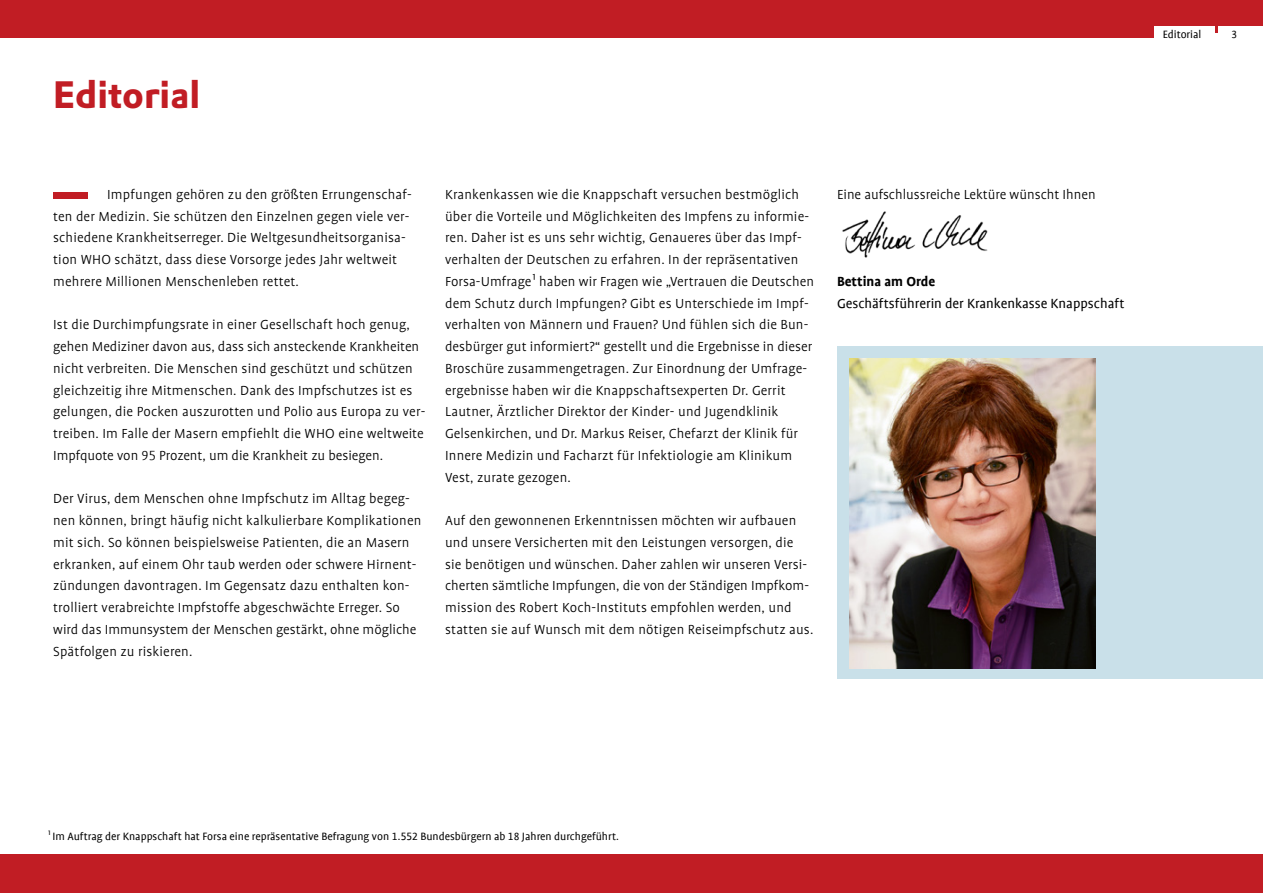
<style>
.page{position:relative;width:1263px;height:893px;background:#fff}
.page>*{position:absolute;margin:0;border:0;box-sizing:border-box;transform-origin:0 0}
.t1{font:700 37.5px "DTL Prokyon T";color:#c11d24}
.t2{font:300 15px/21.8px "Profile";letter-spacing:.01em;color:#000}
.t3{font:15px "Profile";color:#000}
.t4{font:700 15px "Profile";color:#000}
.t5{font:12px "Profile";color:#000}
.t6{font:12px "Profile NO";color:#000}
.s1{font-family:"Profile NO"}
</style>
<div class="page">
<img style="left:842px;top:211px;width:146px;height:47px">
<div style="left:838px;top:347px;width:425px;height:332px;background:#c9e0e9"></div>
<div style="left:53px;top:192px;width:34px;height:7px;background:#c11d24"></div>
<img style="left:849px;top:358px;width:247px;height:310px">
<div style="left:0;top:26px;width:1153px;height:12px;background:#c11d24"></div>
<svg style="left:1215px;top:26px;width:3px;height:7px"></svg>
<div style="left:0;top:855px;width:1263px;height:38px;background:#c11d24"></div>
<div style="left:0;top:0;width:1263px;height:26px;background:#c11d24"></div>
<h1 class="t1" style="left:53px;top:70px;width:149px">Editorial</h1>
<p class="t2" style="left:53px;top:183px;width:360px;text-indent:54px">Impfungen gehören zu den größten Errungenschaf&shy;ten der Medizin. Sie schützen den Einzelnen gegen viele ver&shy;schiedene Krankheitserreger. Die Weltgesundheitsorganisa&shy;tion WHO schätzt, dass diese Vorsorge jedes Jahr weltweit mehrere Millionen Menschenleben rettet.</p>
<p class="t2" style="left:53px;top:314px;width:374px">Ist die Durchimpfungsrate in einer Gesellschaft hoch genug, gehen Mediziner davon aus, dass sich ansteckende Krankheiten nicht verbreiten. Die Menschen sind geschützt und schützen gleichzeitig ihre Mitmenschen. Dank des Impfschutzes ist es gelungen, die Pocken auszurotten und Polio aus Europa zu ver&shy;treiben. Im Falle der Masern empfiehlt die WHO eine weltweite Impfquote von <span class="s1">95</span> Prozent, um die Krankheit zu besiegen.</p>
<p class="t2" style="left:53px;top:488px;width:370px">Der Virus, dem Menschen ohne Impfschutz im Alltag begeg&shy;nen können, bringt häufig nicht kalkulierbare Komplikationen mit sich. So können beispielsweise Patienten, die an Masern erkranken, auf einem Ohr taub werden oder schwere Hirnent&shy;zündungen davontragen. Im Gegensatz dazu enthalten kon&shy;trolliert verabreichte Impfstoffe abgeschwächte Erreger. So wird das Immunsystem der Menschen gestärkt, ohne mögliche Spätfolgen zu riskieren.</p>
<p class="t2" style="left:445px;top:183px;width:371px">Krankenkassen wie die Knappschaft versuchen bestmöglich über die Vorteile und Möglichkeiten des Impfens zu informie&shy;ren. Daher ist es uns sehr wichtig, Genaueres über das Impf&shy;verhalten der Deutschen zu erfahren. In der repräsentativen Forsa-Umfrage¹ haben wir Fragen wie „Vertrauen die Deutschen dem Schutz durch Impfungen? Gibt es Unterschiede im Impf&shy;verhalten von Männern und Frauen? Und fühlen sich die Bun&shy;desbürger gut informiert?“ gestellt und die Ergebnisse in dieser Broschüre zusammengetragen. Zur Einordnung der Umfrage&shy;ergebnisse haben wir die Knappschaftsexperten Dr. Gerrit Lautner, Ärztlicher Direktor der Kinder- und Jugendklinik Gelsenkirchen, und Dr. Markus Reiser, Chefarzt der Klinik für Innere Medizin und Facharzt für Infektiologie am Klinikum Vest, zurate gezogen.</p>
<p class="t2" style="left:445px;top:510px;width:370px">Auf den gewonnenen Erkenntnissen möchten wir aufbauen und unsere Versicherten mit den Leistungen versorgen, die sie benötigen und wünschen. Daher zahlen wir unseren Versi&shy;cherten sämtliche Impfungen, die von der Ständigen Impfkom&shy;mission des Robert Koch-Instituts empfohlen werden, und statten sie auf Wunsch mit dem nötigen Reiseimpfschutz aus.</p>
<p class="t2" style="left:837px;top:183px;width:260px">Eine aufschlussreiche Lektüre wünscht Ihnen</p>
<p class="t4" style="left:837px;top:273px;width:100px">Bettina am Orde</p>
<p class="t3" style="left:837px;top:295px;width:289px">Geschäftsführerin der Krankenkasse Knappschaft</p>
<p class="t5" style="left:1163px;top:28px;width:40px">Editorial</p>
<p class="t6" style="left:1231px;top:29px;width:7px">3</p>
<p class="t5" style="left:48px;top:830px;width:572px"><sup>1</sup> Im Auftrag der Knappschaft hat Forsa eine repräsentative Befragung von <span class="s1">1.552</span> Bundesbürgern ab <span class="s1">18</span> Jahren durchgeführt.</p>
</div>
